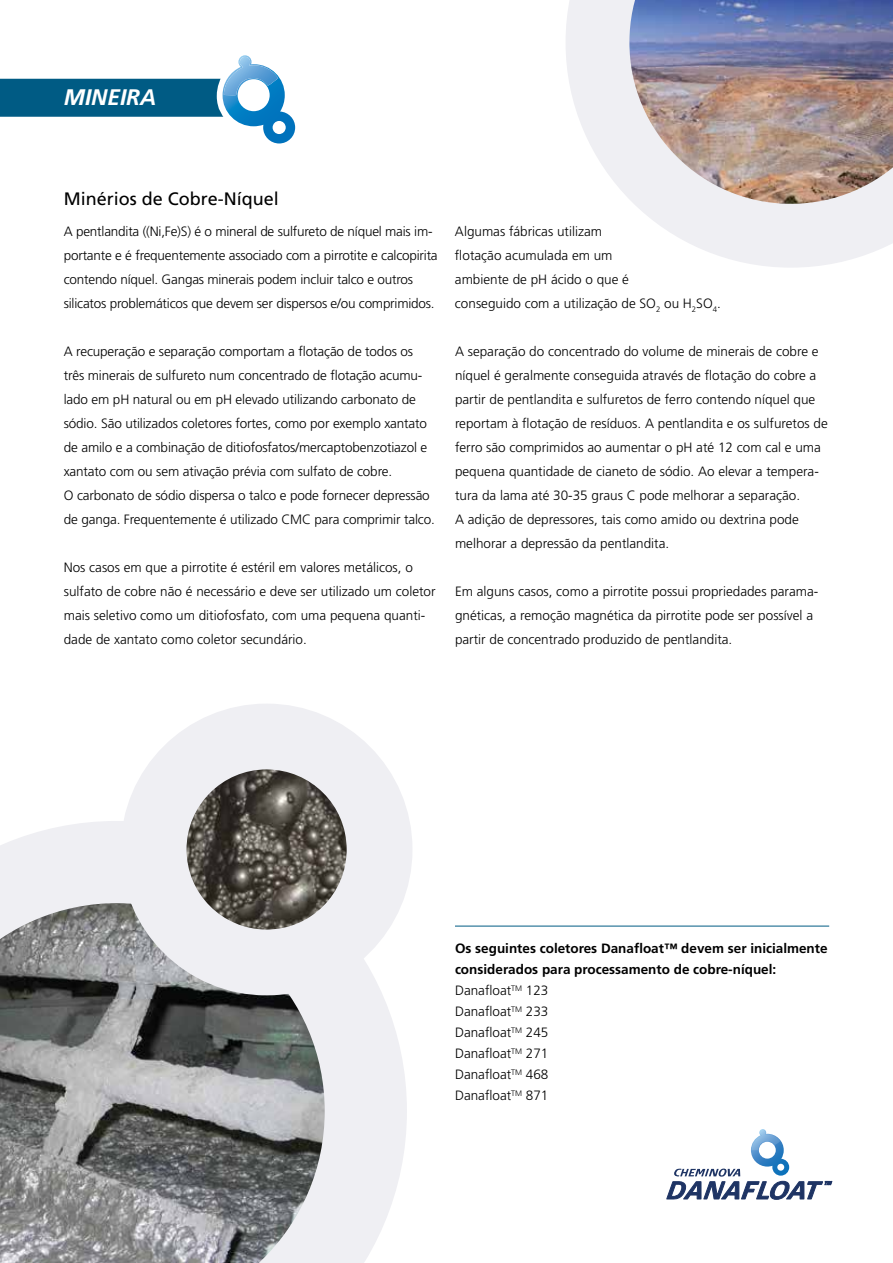
<style>
.page{position:relative;width:893px;height:1263px;background:#fff}
.page>*{position:absolute;margin:0;border:0;box-sizing:border-box;transform-origin:0 0}
.t1{font:italic 700 22.5px "Frutiger";color:#fff}
.t2{font:18px "Frutiger";color:#000}
.t3{font:300 13.5px/24px "Frutiger";color:#000}
.t4{font:700 13.5px/21px "Frutiger";color:#000}
.s1{font-weight:300}
</style>
<div class="page">
<svg style="left:0;top:55px;width:295px;height:88px"></svg>
<hr style="left:455px;top:926px;width:374px;height:1px;background:#005b84">
<svg style="left:666px;top:1129px;width:166px;height:71px"></svg>
<svg style="left:0;top:821px;width:407px;height:442px"></svg>
<img style="left:154px;top:771px;width:226px;height:191px">
<div style="left:121px;top:704px;width:291px;height:291px;border:66px solid #efeff3;border-radius:50%"></div>
<img style="left:566px;top:0;width:327px;height:268px">
<h1 class="t1" style="left:64px;top:84px;width:94px">MINEIRA</h1>
<h2 class="t2" style="left:64px;top:188px;width:217px">Minérios de Cobre-Níquel</h2>
<p class="t3" style="left:64px;top:219px;width:375px">A pentlandita ((Ni,Fe)S) é o mineral de sulfureto de níquel mais im&shy;portante e é frequentemente associado com a pirrotite e calcopirita contendo níquel. Gangas minerais podem incluir talco e outros silicatos problemáticos que devem ser dispersos e/ou comprimidos.</p>
<p class="t3" style="left:64px;top:339px;width:373px">A recuperação e separação comportam a flotação de todos os três minerais de sulfureto num concentrado de flotação acumu&shy;lado em pH natural ou em pH elevado utilizando carbonato de sódio. São utilizados coletores fortes, como por exemplo xantato de amilo e a combinação de ditiofosfatos/mercaptobenzotiazol e xantato com ou sem ativação prévia com sulfato de cobre.<br>O carbonato de sódio dispersa o talco e pode fornecer depressão de ganga. Frequentemente é utilizado CMC para comprimir talco.</p>
<p class="t3" style="left:64px;top:555px;width:373px">Nos casos em que a pirrotite é estéril em valores metálicos, o sulfato de cobre não é necessário e deve ser utilizado um coletor mais seletivo como um ditiofosfato, com uma pequena quanti&shy;dade de xantato como coletor secundário.</p>
<p class="t3" style="left:455px;top:219px;width:267px">Algumas fábricas utilizam<br>flotação acumulada em um<br>ambiente de pH ácido o que é<br>conseguido com a utilização de SO<sub>2</sub> ou H<sub>2</sub>SO<sub>4</sub>.</p>
<p class="t3" style="left:455px;top:339px;width:374px">A separação do concentrado do volume de minerais de cobre e níquel é geralmente conseguida através de flotação do cobre a partir de pentlandita e sulfuretos de ferro contendo níquel que reportam à flotação de resíduos. A pentlandita e os sulfuretos de ferro são comprimidos ao aumentar o pH até 12 com cal e uma pequena quantidade de cianeto de sódio. Ao elevar a tempera&shy;tura da lama até 30-35 graus C pode melhorar a separação.<br>A adição de depressores, tais como amido ou dextrina pode melhorar a depressão da pentlandita.</p>
<p class="t3" style="left:455px;top:579px;width:365px">Em alguns casos, como a pirrotite possui propriedades parama&shy;gnéticas, a remoção magnética da pirrotite pode ser possível a partir de concentrado produzido de pentlandita.</p>
<p class="t4" style="left:455px;top:938px;width:374px">Os seguintes coletores Danafloat™ devem ser inicialmente considerados para processamento de cobre-níquel:<br><span class="s1">Danafloat</span><sup>TM</sup> <span class="s1">123<br>Danafloat</span><sup>TM</sup> <span class="s1">233<br>Danafloat</span><sup>TM</sup> <span class="s1">245<br>Danafloat</span><sup>TM</sup> <span class="s1">271<br>Danafloat</span><sup>TM</sup> <span class="s1">468<br>Danafloat</span><sup>TM</sup> <span class="s1">871</span></p>
</div>
